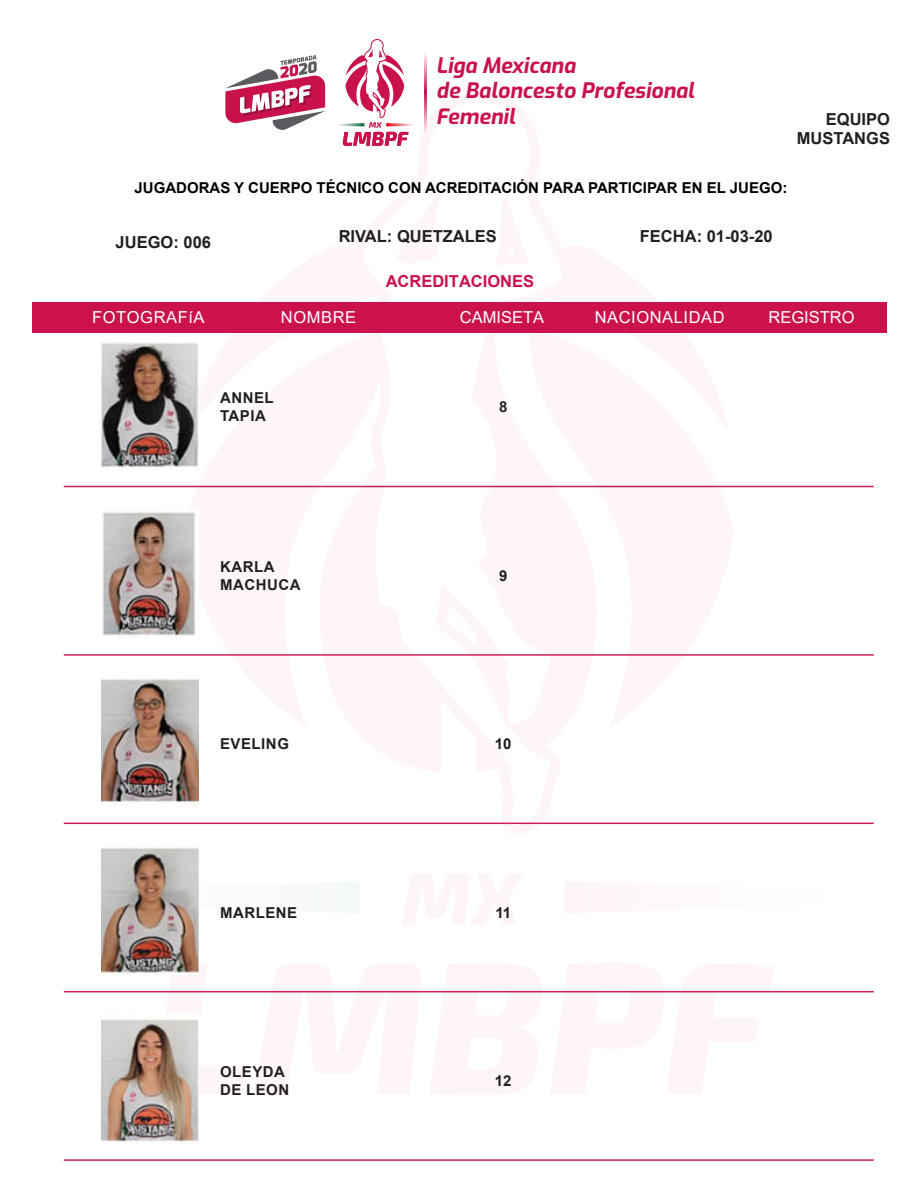
<style>
.page{position:relative;width:918px;height:1188px;background:#fff}
.page>*{position:absolute;margin:0;border:0;box-sizing:border-box;transform-origin:0 0}
.t1{font:italic 700 21.15px/25.5px "Exo";color:#c9124c}
.t2{font:700 16.5px/19.8px "Arial";color:#231f20;text-align:right}
.t3{font:16.5px "Arial";letter-spacing:.035em;color:#fff}
.t4{font:16.5px "Arial";color:#fff}
.t5{font:700 16.5px "Arial";color:#cc124c}
.t6{font:700 15px "Arial";color:#000}
.t7{font:700 15px "Arial";letter-spacing:.035em;color:#231f20}
</style>
<div class="page">
<svg style="left:146px;top:952px;width:639px;height:154px"></svg>
<svg style="left:101px;top:870px;width:98px;height:54px"></svg>
<svg style="left:360px;top:102px;width:204px;height:723px"></svg>
<div style="left:33px;top:303px;width:854px;height:30px;background:#cc124c"></div>
<svg style="left:225px;top:55px;width:100px;height:75px"></svg>
<svg style="left:338px;top:39px;width:77px;height:108px"></svg>
<svg style="left:424px;top:53px;width:2px;height:80px"></svg>
<img style="left:102px;top:342px;width:96px;height:127px">
<hr style="left:64px;top:486px;width:810px;height:1px;background:#cc1f56">
<img style="left:102px;top:512px;width:94px;height:126px">
<hr style="left:64px;top:654px;width:810px;height:2px;background:#cc1f56">
<img style="left:102px;top:679px;width:96px;height:127px">
<hr style="left:64px;top:823px;width:810px;height:1px;background:#cc1f56">
<img style="left:102px;top:847px;width:96px;height:127px">
<hr style="left:64px;top:991px;width:810px;height:1px;background:#cc1f56">
<img style="left:102px;top:1014px;width:96px;height:129px">
<hr style="left:64px;top:1159px;width:810px;height:2px;background:#cc1f56">
<h1 class="t1" style="left:436px;top:51px;width:260px">Liga Mexicana<br>de Baloncesto Profesional<br>Femenil</h1>
<p class="t2" style="left:797px;top:109px;width:95px">EQUIPO<br>MUSTANGS</p>
<p class="t6" style="left:135px;top:178px;width:654px">JUGADORAS Y CUERPO TÉCNICO CON ACREDITACIÓN PARA PARTICIPAR EN EL JUEGO:</p>
<p class="t2" style="left:116px;top:233px;width:97px">JUEGO: 006</p>
<p class="t2" style="left:339px;top:226px;width:160px">RIVAL: QUETZALES</p>
<p class="t2" style="left:640px;top:226px;width:134px">FECHA: 01-03-20</p>
<p class="t5" style="left:386px;top:270px;width:150px">ACREDITACIONES</p>
<p class="t3" style="left:92px;top:306px;width:114px">FOTOGRAFíA</p>
<p class="t3" style="left:281px;top:306px;width:77px">NOMBRE</p>
<p class="t4" style="left:460px;top:306px;width:86px">CAMISETA</p>
<p class="t4" style="left:768px;top:306px;width:88px">REGISTRO</p>
<p class="t3" style="left:595px;top:306px;width:131px">NACIONALIDAD</p>
<p class="t7" style="left:220px;top:388px;width:55px">ANNEL</p>
<p class="t7" style="left:220px;top:406px;width:47px">TAPIA</p>
<p class="t7" style="left:220px;top:556px;width:56px">KARLA</p>
<p class="t7" style="left:220px;top:574px;width:82px">MACHUCA</p>
<p class="t7" style="left:499px;top:397px;width:10px">8</p>
<p class="t7" style="left:499px;top:565px;width:10px">9</p>
<p class="t7" style="left:220px;top:733px;width:70px">EVELING</p>
<p class="t7" style="left:495px;top:733px;width:18px">10</p>
<p class="t7" style="left:220px;top:902px;width:79px">MARLENE</p>
<p class="t7" style="left:495px;top:902px;width:17px">11</p>
<p class="t7" style="left:220px;top:1061px;width:67px">OLEYDA</p>
<p class="t7" style="left:220px;top:1079px;width:71px">DE LEON</p>
<p class="t7" style="left:495px;top:1070px;width:18px">12</p>
</div>
